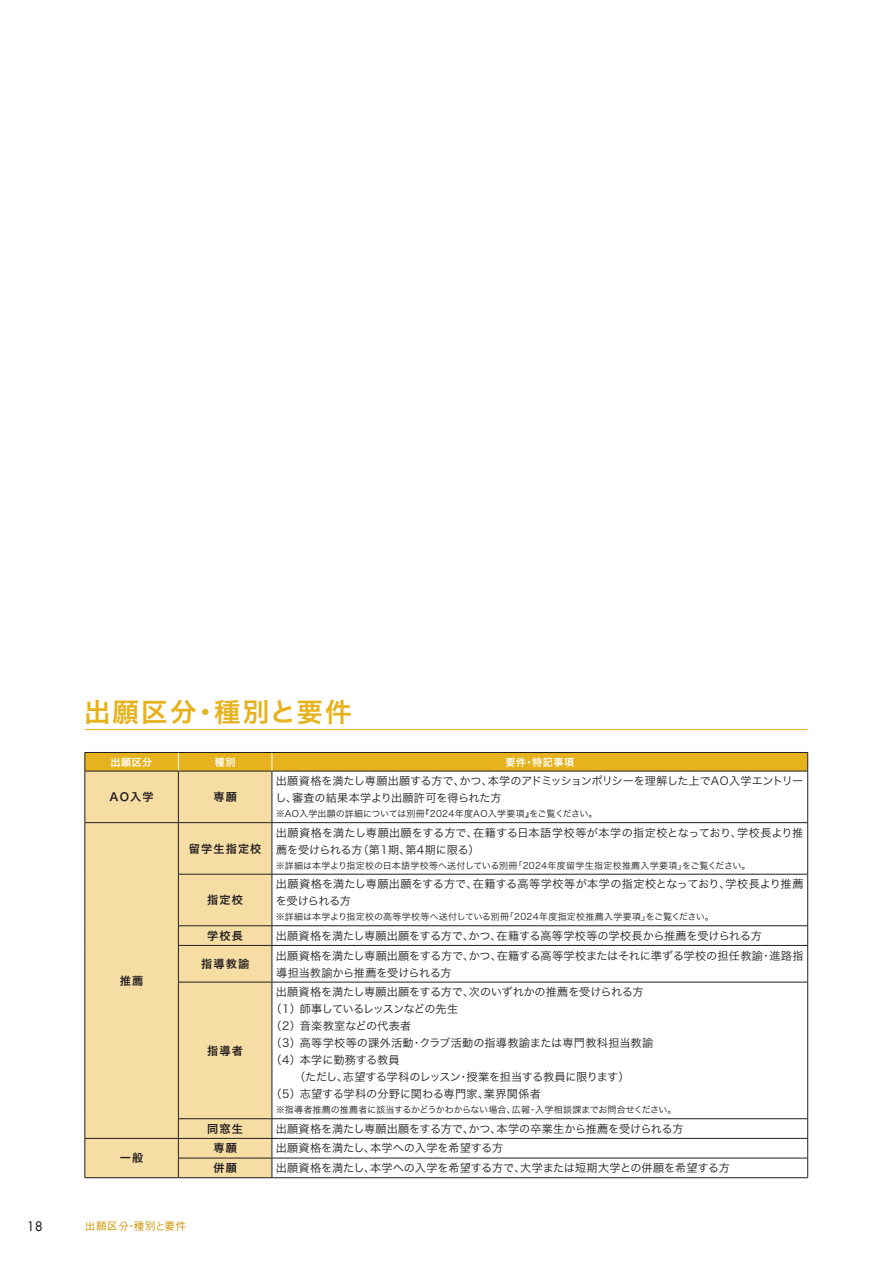
<style>
.page{position:relative;width:893px;height:1263px;background:#fff}
.page>*{position:absolute;margin:0;border:0;box-sizing:border-box;transform-origin:0 0}
.t1{font:26.55px "Hira Kaku Std N W6";letter-spacing:.08em;color:#e6b21d}
.t2{font:500 12.75px "Futura Std";color:#231f20}
.t3{font:11.1px/17px "Hira Kaku Std N W3";letter-spacing:-.01em;color:#231f20}
.t4{font:11.1px/17px "Hira Kaku Std N W3";letter-spacing:.01em;color:#231f20}
.t5{font:11.1px "Hira Kaku Std N W3";letter-spacing:.03em;color:#231f20}
.t6{font:11.1px "Hira Kaku Std N W6";letter-spacing:.1em;color:#231f20}
.t7{font:11.1px "Hira Kaku Std N W3";letter-spacing:-.065em;color:#231f20}
.t8{font:500 10.65px "Gothic BBB Pr 6 N";letter-spacing:.05em;color:#d0970d}
.t9{font:10.05px "Hira Kaku Std N W6";letter-spacing:.05em;color:#fff}
.t10{font:9px "Hira Kaku Std N W3";letter-spacing:.015em;color:#231f20}
</style>
<div class="page">
<div style="left:86px;top:772px;width:186px;height:405px;background:#f6dda4"></div>
<svg style="left:273px;top:823px;width:534px;height:51px"></svg>
<hr style="left:85px;top:822px;width:93px;height:1px;background:#231f20">
<hr style="left:178px;top:822px;width:94px;height:1px;background:#231f20">
<hr style="left:272px;top:822px;width:536px;height:1px;background:#231f20">
<hr style="left:272px;top:874px;width:536px;height:1px;background:#231f20">
<hr style="left:85px;top:1138px;width:93px;height:1px;background:#231f20">
<hr style="left:178px;top:874px;width:94px;height:1px;background:#231f20">
<hr style="left:178px;top:925px;width:94px;height:1px;background:#231f20">
<hr style="left:272px;top:925px;width:536px;height:1px;background:#231f20">
<hr style="left:178px;top:945px;width:94px;height:1px;background:#231f20">
<hr style="left:272px;top:945px;width:536px;height:1px;background:#231f20">
<hr style="left:178px;top:982px;width:94px;height:1px;background:#231f20">
<hr style="left:272px;top:982px;width:536px;height:1px;background:#231f20">
<hr style="left:178px;top:1118px;width:94px;height:1px;background:#231f20">
<hr style="left:272px;top:1118px;width:536px;height:1px;background:#231f20">
<hr style="left:178px;top:1138px;width:94px;height:1px;background:#231f20">
<hr style="left:272px;top:1138px;width:536px;height:1px;background:#231f20">
<hr style="left:178px;top:1158px;width:94px;height:1px;background:#231f20">
<hr style="left:272px;top:1158px;width:536px;height:1px;background:#231f20">
<svg style="left:85px;top:752px;width:723px;height:19px;background:#d7a71e"></svg>
<hr style="left:85px;top:771px;width:1px;height:51px;background:#231f20">
<hr style="left:807px;top:771px;width:1px;height:51px;background:#231f20">
<hr style="left:85px;top:823px;width:1px;height:51px;background:#231f20">
<hr style="left:85px;top:874px;width:1px;height:52px;background:#231f20">
<svg style="left:85px;top:926px;width:1px;height:19px"></svg>
<hr style="left:85px;top:945px;width:1px;height:37px;background:#231f20">
<hr style="left:85px;top:982px;width:1px;height:137px;background:#231f20">
<hr style="left:807px;top:823px;width:1px;height:51px;background:#231f20">
<hr style="left:807px;top:874px;width:1px;height:51px;background:#231f20">
<svg style="left:807px;top:926px;width:1px;height:19px"></svg>
<hr style="left:807px;top:946px;width:1px;height:36px;background:#231f20">
<hr style="left:807px;top:982px;width:1px;height:136px;background:#231f20">
<svg style="left:85px;top:1119px;width:1px;height:58px"></svg>
<hr style="left:85px;top:1177px;width:93px;height:1px;background:#231f20">
<svg style="left:807px;top:1119px;width:1px;height:58px"></svg>
<hr style="left:178px;top:1177px;width:94px;height:1px;background:#231f20">
<hr style="left:272px;top:1177px;width:536px;height:1px;background:#231f20">
<hr style="left:178px;top:771px;width:1px;height:51px;background:#231f20">
<hr style="left:272px;top:771px;width:1px;height:51px;background:#231f20">
<hr style="left:178px;top:823px;width:1px;height:51px;background:#231f20">
<hr style="left:272px;top:823px;width:1px;height:51px;background:#231f20">
<hr style="left:178px;top:874px;width:1px;height:51px;background:#231f20">
<hr style="left:272px;top:874px;width:1px;height:51px;background:#231f20">
<svg style="left:178px;top:926px;width:1px;height:19px"></svg>
<svg style="left:272px;top:926px;width:1px;height:19px"></svg>
<hr style="left:178px;top:946px;width:1px;height:36px;background:#231f20">
<hr style="left:272px;top:946px;width:1px;height:36px;background:#231f20">
<hr style="left:178px;top:982px;width:1px;height:136px;background:#231f20">
<hr style="left:272px;top:982px;width:1px;height:136px;background:#231f20">
<svg style="left:178px;top:1119px;width:1px;height:58px"></svg>
<svg style="left:272px;top:1119px;width:1px;height:58px"></svg>
<hr style="left:85px;top:771px;width:93px;height:1px;background:#231f20">
<hr style="left:178px;top:771px;width:94px;height:1px;background:#231f20">
<hr style="left:272px;top:771px;width:536px;height:1px;background:#231f20">
<hr style="left:85px;top:729px;width:722px;height:1px;background:#e6b21d">
<h1 class="t1" style="left:84px;top:691px;width:269px">出願区分・種別と要件</h1>
<p class="t9" style="left:111px;top:754px;width:43px">出願区分</p>
<p class="t9" style="left:215px;top:754px;width:22px">種別</p>
<p class="t9" style="left:505px;top:754px;width:70px">要件・特記事項</p>
<p class="t6" style="left:110px;top:788px;width:46px">AO入学</p>
<p class="t6" style="left:213px;top:788px;width:25px">専願</p>
<p class="t3" style="left:275px;top:772px;width:530px">出願資格を満たし専願出願する方で、かつ、本学のアドミッションポリシーを理解した上でAO入学エントリーし、審査の結果本学より出願許可を得られた方</p>
<p class="t10" style="left:276px;top:807px;width:323px">※AO入学出願の詳細については別冊『2024年度AO入学要項』をご覧ください。</p>
<p class="t6" style="left:120px;top:972px;width:25px">推薦</p>
<p class="t6" style="left:120px;top:1149px;width:25px">一般</p>
<p class="t6" style="left:189px;top:840px;width:74px">留学生指定校</p>
<p class="t6" style="left:207px;top:891px;width:37px">指定校</p>
<p class="t3" style="left:276px;top:824px;width:529px">出願資格を満たし専願出願をする方で、在籍する日本語学校等が本学の指定校となっており、学校長より推薦を受けられる方（第1期、第4期に限る）</p>
<p class="t10" style="left:276px;top:859px;width:476px">※詳細は本学より指定校の日本語学校等へ送付している別冊「2024年度留学生指定校推薦入学要項」をご覧ください。</p>
<p class="t4" style="left:276px;top:875px;width:529px">出願資格を満たし専願出願をする方で、在籍する高等学校等が本学の指定校となっており、学校長より推薦を受けられる方</p>
<p class="t10" style="left:276px;top:910px;width:440px">※詳細は本学より指定校の高等学校等へ送付している別冊「2024年度指定校推薦入学要項」をご覧ください。</p>
<p class="t6" style="left:207px;top:927px;width:37px">学校長</p>
<p class="t3" style="left:276px;top:927px;width:488px">出願資格を満たし専願出願をする方で、かつ、在籍する高等学校等の学校長から推薦を受けられる方</p>
<p class="t6" style="left:201px;top:955px;width:49px">指導教諭</p>
<p class="t3" style="left:276px;top:947px;width:529px">出願資格を満たし専願出願をする方で、かつ、在籍する高等学校またはそれに準ずる学校の担任教諭・進路指導担当教諭から推薦を受けられる方</p>
<p class="t6" style="left:207px;top:1042px;width:37px">指導者</p>
<p class="t3" style="left:276px;top:983px;width:369px">出願資格を満たし専願出願をする方で、次のいずれかの推薦を受けられる方</p>
<p class="t7" style="left:271px;top:1001px;width:189px">（1）師事しているレッスンなどの先生</p>
<p class="t5" style="left:271px;top:1018px;width:142px">（2）音楽教室などの代表者</p>
<p class="t5" style="left:271px;top:1035px;width:384px">（3）高等学校等の課外活動・クラブ活動の指導教諭または専門教科担当教諭</p>
<p class="t3" style="left:271px;top:1051px;width:130px">（4）本学に勤務する教員</p>
<p class="t3" style="left:276px;top:1068px;width:355px">　 （ただし、志望する学科のレッスン・授業を担当する教員に限ります）</p>
<p class="t3" style="left:271px;top:1085px;width:272px">（5）志望する学科の分野に関わる専門家、業界関係者</p>
<p class="t10" style="left:276px;top:1103px;width:402px">※指導者推薦の推薦者に該当するかどうかわからない場合、広報・入学相談課までお問合せください。</p>
<p class="t6" style="left:207px;top:1120px;width:37px">同窓生</p>
<p class="t3" style="left:276px;top:1120px;width:409px">出願資格を満たし専願出願をする方で、かつ、本学の卒業生から推薦を受けられる方</p>
<p class="t6" style="left:213px;top:1140px;width:25px">専願</p>
<p class="t3" style="left:276px;top:1140px;width:229px">出願資格を満たし、本学への入学を希望する方</p>
<p class="t6" style="left:213px;top:1159px;width:25px">併願</p>
<p class="t3" style="left:276px;top:1159px;width:456px">出願資格を満たし、本学への入学を希望する方で、大学または短期大学との併願を希望する方</p>
<p class="t2" style="left:27px;top:1218px;width:17px">18</p>
<p class="t8" style="left:85px;top:1218px;width:103px">出願区分・種別と要件</p>
</div>
